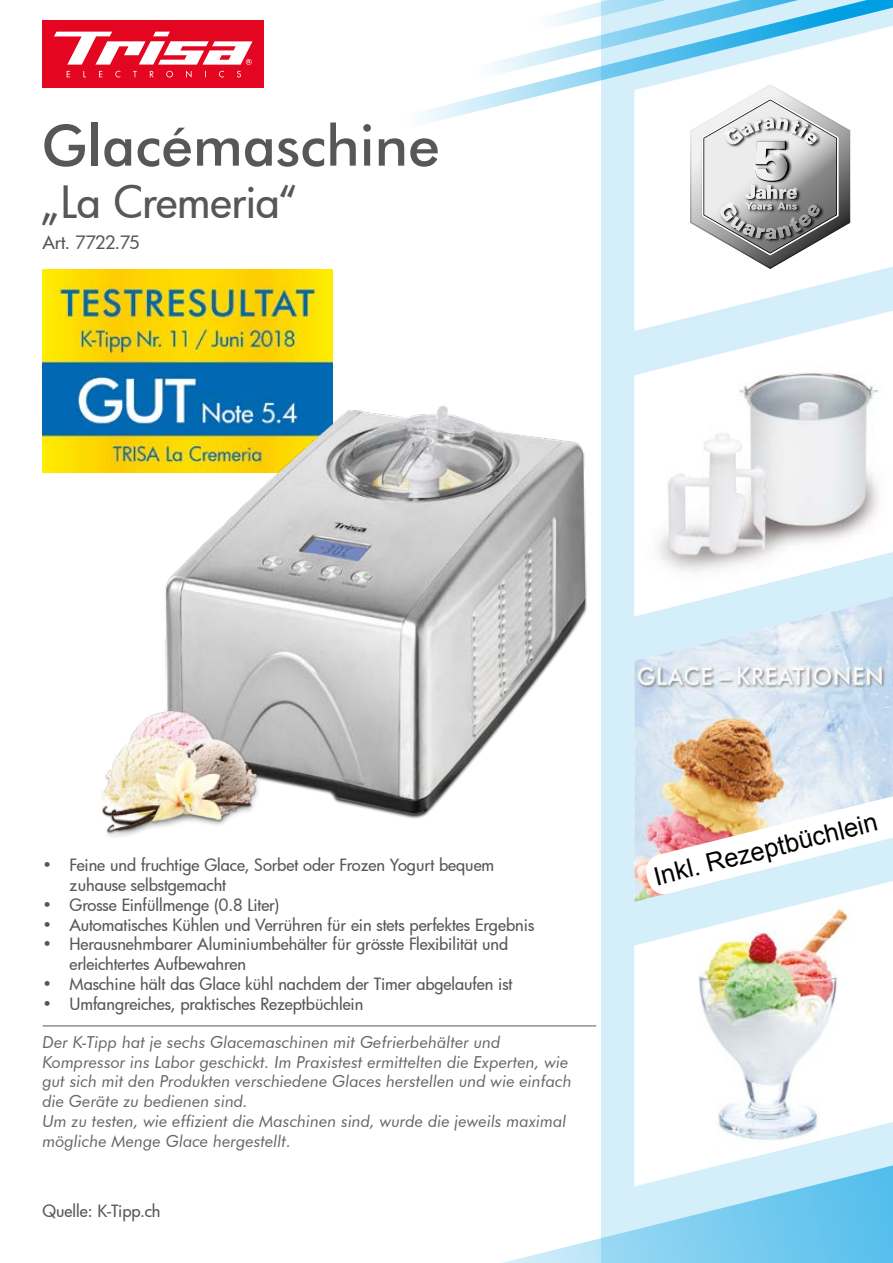
<style>
.page{position:relative;width:893px;height:1263px;background:#fff}
.page>*{position:absolute;margin:0;border:0;box-sizing:border-box;transform-origin:0 0}
.t1{font:500 57px "Futura BT";color:#575756}
.t2{font:500 43.5px "Futura";letter-spacing:-.01em;color:#575756}
.t3{font:25.5px "Arial";color:#000}
.t4{font:500 18px "Futura";letter-spacing:-.02em;color:#575756}
.t5{font:500 16.5px/19.8px "Futura";letter-spacing:-.005em;color:#575756}
.t6{font:italic 16.5px/19.8px "Futura BT";color:#666665}
</style>
<div class="page">
<div style="left:601px;top:0;width:292px;height:1263px;background:#d4eefa"></div>
<svg style="left:422px;top:99px;width:49px;height:25px"></svg>
<svg style="left:503px;top:1186px;width:390px;height:77px"></svg>
<img style="left:634px;top:616px;width:259px;height:265px">
<svg style="left:634px;top:881px;width:259px;height:305px;fill:#fff"></svg>
<svg style="left:634px;top:269px;width:248px;height:42px;fill:#fff"></svg>
<img style="left:681px;top:898px;width:180px;height:260px">
<img style="left:634px;top:311px;width:259px;height:305px">
<svg style="left:471px;top:0;width:422px;height:269px"></svg>
<svg style="left:642px;top:786px;width:251px;height:112px"></svg>
<img style="left:43px;top:269px;width:290px;height:204px">
<img style="left:62px;top:367px;width:525px;height:470px">
<hr style="left:43px;top:1026px;width:553px;height:1px;background:#575756">
<div style="left:43px;top:20px;width:221px;height:68px;background:#e40521"></div>
<svg style="left:54px;top:32px;width:198px;height:33px"></svg>
<svg style="left:67px;top:71px;width:174px;height:7px"></svg>
<h1 class="t1" style="left:41px;top:111px;width:400px">Glacémaschine</h1>
<h2 class="t2" style="left:41px;top:172px;width:257px">„La Cremeria“</h2>
<p class="t4" style="left:43px;top:230px;width:99px">Art. 7722.75</p>
<p class="t5" style="left:70px;top:855px;width:426px;text-indent:-27px">• Feine und fruchtige Glace, Sorbet oder Frozen Yogurt bequem zuhause selbstgemacht</p>
<p class="t5" style="left:43px;top:894px;width:238px">• Grosse Einfüllmenge (0.8 Liter)</p>
<p class="t5" style="left:43px;top:914px;width:493px">• Automatisches Kühlen und Verrühren für ein stets perfektes Ergebnis</p>
<p class="t5" style="left:70px;top:934px;width:440px;text-indent:-27px">• Herausnehmbarer Aluminiumbehälter für grösste Flexibilität und erleichtertes Aufbewahren</p>
<p class="t5" style="left:43px;top:974px;width:471px">• Maschine hält das Glace kühl nachdem der Timer abgelaufen ist</p>
<p class="t5" style="left:43px;top:993px;width:322px">• Umfangreiches, praktisches Rezeptbüchlein</p>
<p class="t6" style="left:43px;top:1032px;width:531px">Der K-Tipp hat je sechs Glacemaschinen mit Gefrierbehälter und Kompressor ins Labor geschickt. Im Praxistest ermittelten die Experten, wie gut sich mit den Produkten verschiedene Glaces herstellen und wie einfach die Geräte zu bedienen sind.<br>Um zu testen, wie effizient die Maschinen sind, wurde die jeweils maximal mögliche Menge Glace hergestellt.</p>
<p class="t5" style="left:43px;top:1201px;width:120px">Quelle: K-Tipp.ch</p>
<h3 class="t3" style="left:650px;top:860px;width:231px;rotate:-14deg">Inkl. Rezeptbüchlein</h3>
</div>
